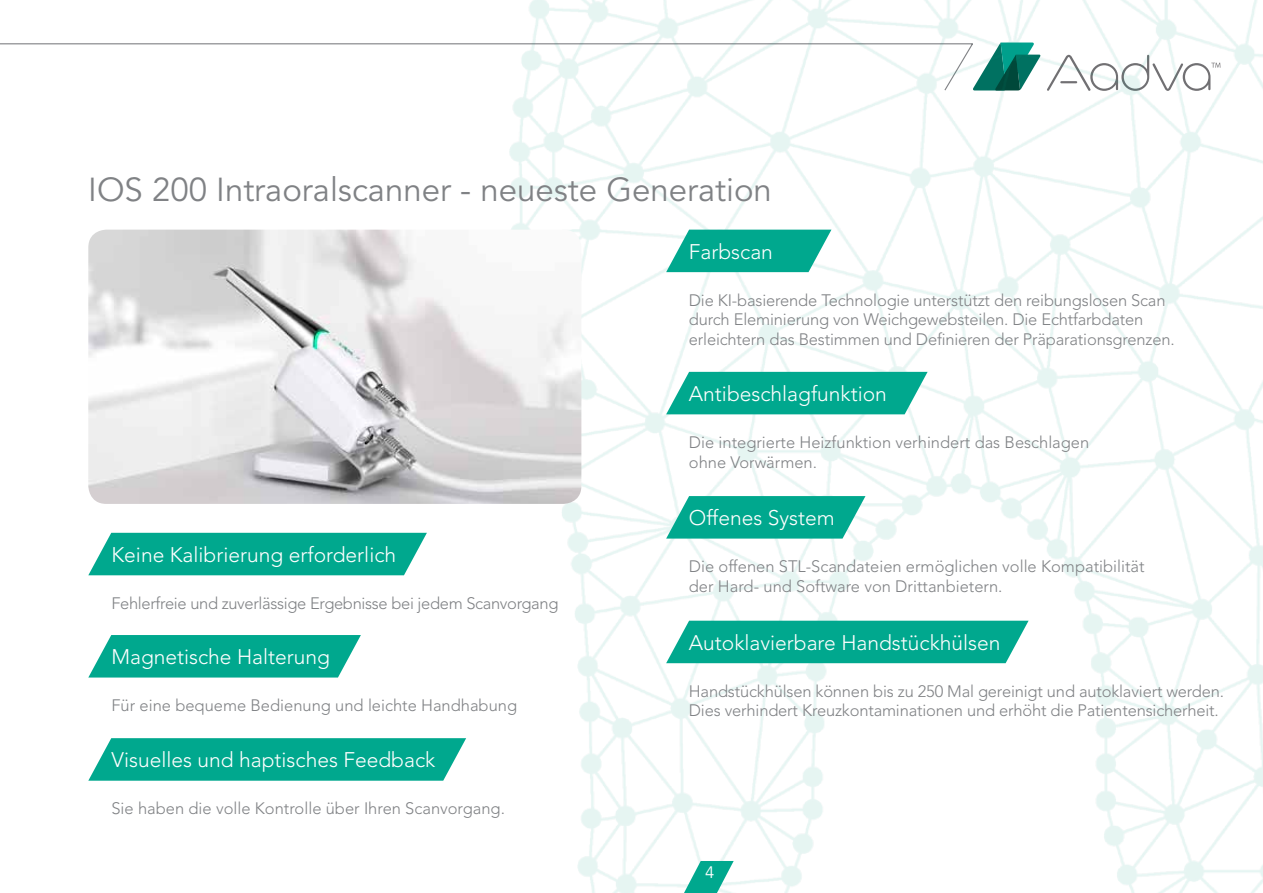
<style>
.page{position:relative;width:1263px;height:893px;background:#fff}
.page>*{position:absolute;margin:0;border:0;box-sizing:border-box;transform-origin:0 0}
.t1{font:33px "Avenir LT Std";color:#808285}
.t2{font:300 21px "Avenir LT Std";color:#fff}
.t3{font:300 16.5px/19.5px "Avenir LT Std";letter-spacing:-.01em;color:#808285}
.t4{font:16.5px "Avenir LT Std";color:#fff}
</style>
<div class="page">
<svg style="left:0;top:43px;width:510px;height:2px"></svg>
<img style="left:510px;top:0;width:753px;height:893px">
<img style="left:88px;top:230px;width:493px;height:274px">
<svg style="left:684px;top:861px;width:50px;height:32px"></svg>
<div style="left:666px;top:621px;width:362px;height:42px;background:#00a88e"></div>
<svg style="left:666px;top:496px;width:199px;height:43px;background:#1eb29b"></svg>
<svg style="left:666px;top:372px;width:262px;height:42px;background:#16af97"></svg>
<svg style="left:666px;top:230px;width:165px;height:42px;background:#22b39d"></svg>
<svg style="left:88px;top:635px;width:273px;height:42px;background:#15af97"></svg>
<svg style="left:88px;top:738px;width:378px;height:43px;background:#12ae96"></svg>
<svg style="left:88px;top:533px;width:339px;height:42px;background:#11ad95"></svg>
<h1 class="t1" style="left:88px;top:171px;width:685px">IOS 200 Intraoralscanner - neueste Generation</h1>
<p class="t2" style="left:689px;top:239px;width:86px">Farbscan</p>
<p class="t3" style="left:689px;top:290px;width:487px">Die KI-basierende Technologie unterstützt den reibungslosen Scan durch Eleminierung von Weichgewebsteilen. Die Echtfarbdaten erleichtern das Bestimmen und Definieren der Präparationsgrenzen.</p>
<p class="t2" style="left:689px;top:381px;width:199px">Antibeschlagfunktion</p>
<p class="t3" style="left:689px;top:433px;width:402px">Die integrierte Heizfunktion verhindert das Beschlagen ohne Vorwärmen.</p>
<p class="t2" style="left:111px;top:542px;width:286px">Keine Kalibrierung erforderlich</p>
<p class="t3" style="left:111px;top:594px;width:448px">Fehlerfreie und zuverlässige Ergebnisse bei jedem Scanvorgang</p>
<p class="t2" style="left:111px;top:645px;width:220px">Magnetische Halterung</p>
<p class="t3" style="left:111px;top:696px;width:407px">Für eine bequeme Bedienung und leichte Handhabung</p>
<p class="t2" style="left:111px;top:748px;width:325px">Visuelles und haptisches Feedback</p>
<p class="t3" style="left:111px;top:799px;width:395px">Sie haben die volle Kontrolle über Ihren Scanvorgang.</p>
<p class="t2" style="left:689px;top:506px;width:147px">Offenes System</p>
<p class="t3" style="left:689px;top:557px;width:457px">Die offenen STL-Scandateien ermöglichen volle Kompatibilität der Hard- und Software von Drittanbietern.</p>
<p class="t2" style="left:689px;top:630px;width:313px">Autoklavierbare Handstückhülsen</p>
<p class="t3" style="left:689px;top:682px;width:537px">Handstückhülsen können bis zu 250 Mal gereinigt und autoklaviert werden.<br>Dies verhindert Kreuzkontaminationen und erhöht die Patientensicherheit.</p>
<p class="t4" style="left:705px;top:863px;width:11px">4</p>
</div>
